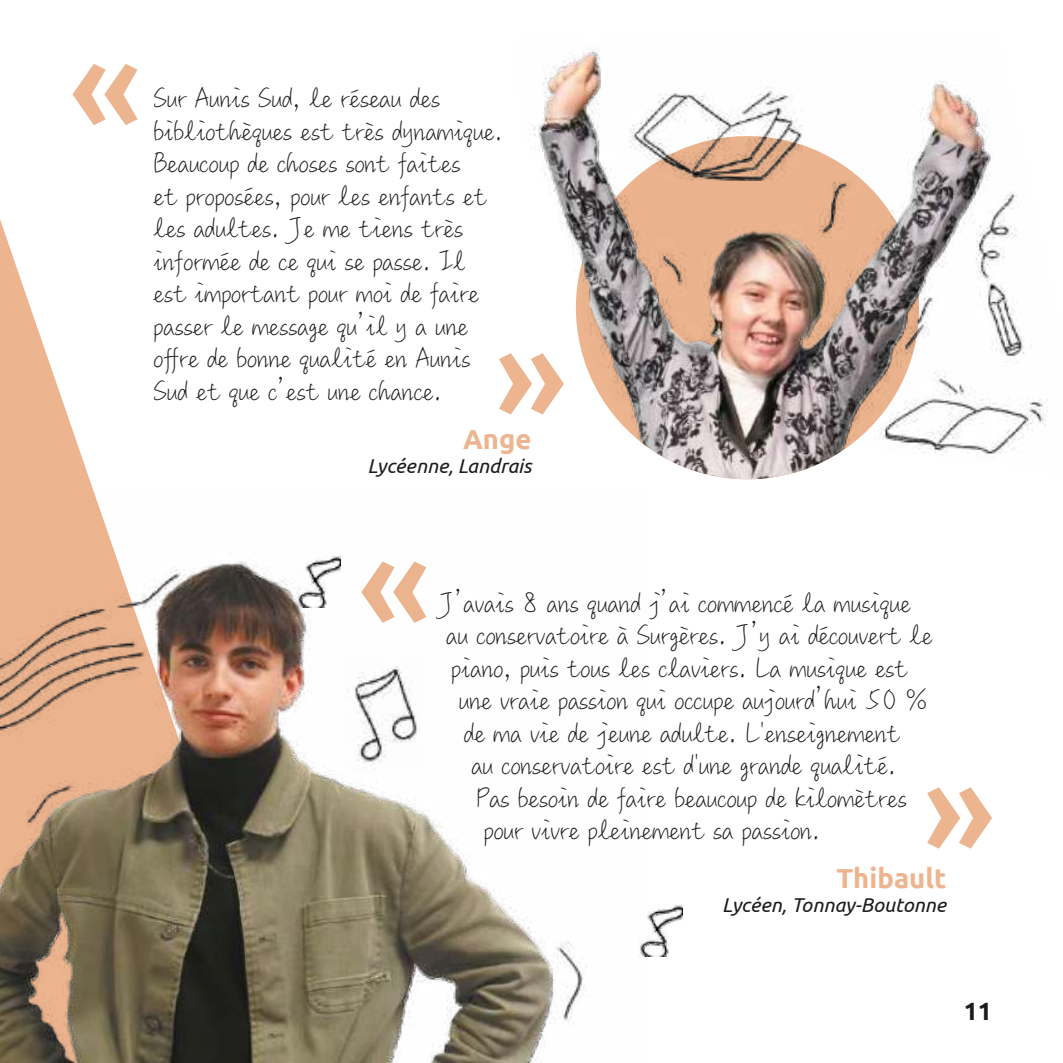
<style>
.page{position:relative;width:1063px;height:1063px;background:#fff}
.page>*{position:absolute;margin:0;border:0;box-sizing:border-box;transform-origin:0 0}
.t1{font:30px/32.5px "M Ling Wai Medium SC";color:#1c1c1b}
.t2{font:700 27.5px "Ubuntu";color:#edb58f}
.t3{font:700 25px "Ubuntu";color:#1c1c1b}
.t4{font:italic 20px "Ubuntu";color:#1c1c1b}
</style>
<div class="page">
<svg style="left:0;top:219px;width:94px;height:273px;fill:#eeba97"></svg>
<img style="left:0;top:492px;width:587px;height:571px">
<svg style="left:73px;top:64px;width:65px;height:61px"></svg>
<svg style="left:499px;top:353px;width:18px;height:62px"></svg>
<svg style="left:361px;top:561px;width:65px;height:62px"></svg>
<svg style="left:927px;top:787px;width:65px;height:62px"></svg>
<img style="left:297px;top:556px;width:44px;height:52px">
<img style="left:639px;top:905px;width:44px;height:52px">
<img style="left:343px;top:656px;width:84px;height:115px">
<img style="left:517px;top:51px;width:531px;height:425px">
<p class="t1" style="left:154px;top:80px;width:351px">Sur Aunis Sud, le réseau des bibliothèques est très dynamique.<br>Beaucoup de choses sont faites<br>et proposées, pour les enfants et les adultes. Je me tiens très informée de ce qui se passe. Il est important pour moi de faire passer le message qu’il y a une offre de bonne qualité en Aunis<br>Sud et que c’est une chance.</p>
<p class="t2" style="left:463px;top:427px;width:70px">Ange</p>
<p class="t4" style="left:368px;top:457px;width:165px">Lycéenne, Landrais</p>
<p class="t1" style="left:439px;top:584px;width:473px">J’avais 8 ans quand j’ai commencé la musique</p>
<p class="t1" style="left:446px;top:617px;width:488px">au conservatoire à Surgères. J’y ai découvert le</p>
<p class="t1" style="left:451px;top:649px;width:458px">piano, puis tous les claviers. La musique est</p>
<p class="t1" style="left:459px;top:682px;width:470px">une vraie passion qui occupe aujourd’hui 50 %</p>
<p class="t1" style="left:464px;top:714px;width:438px">de ma vie de jeune adulte. L'enseignement</p>
<p class="t1" style="left:471px;top:747px;width:426px">au conservatoire est d'une grande qualité.</p>
<p class="t1" style="left:476px;top:779px;width:432px">Pas besoin de faire beaucoup de kilomètres</p>
<p class="t1" style="left:484px;top:812px;width:338px">pour vivre pleinement sa passion.</p>
<p class="t2" style="left:836px;top:867px;width:111px">Thibault</p>
<p class="t4" style="left:722px;top:897px;width:226px">Lycéen, Tonnay-Boutonne</p>
<p class="t3" style="left:964px;top:1000px;width:30px">11</p>
</div>
